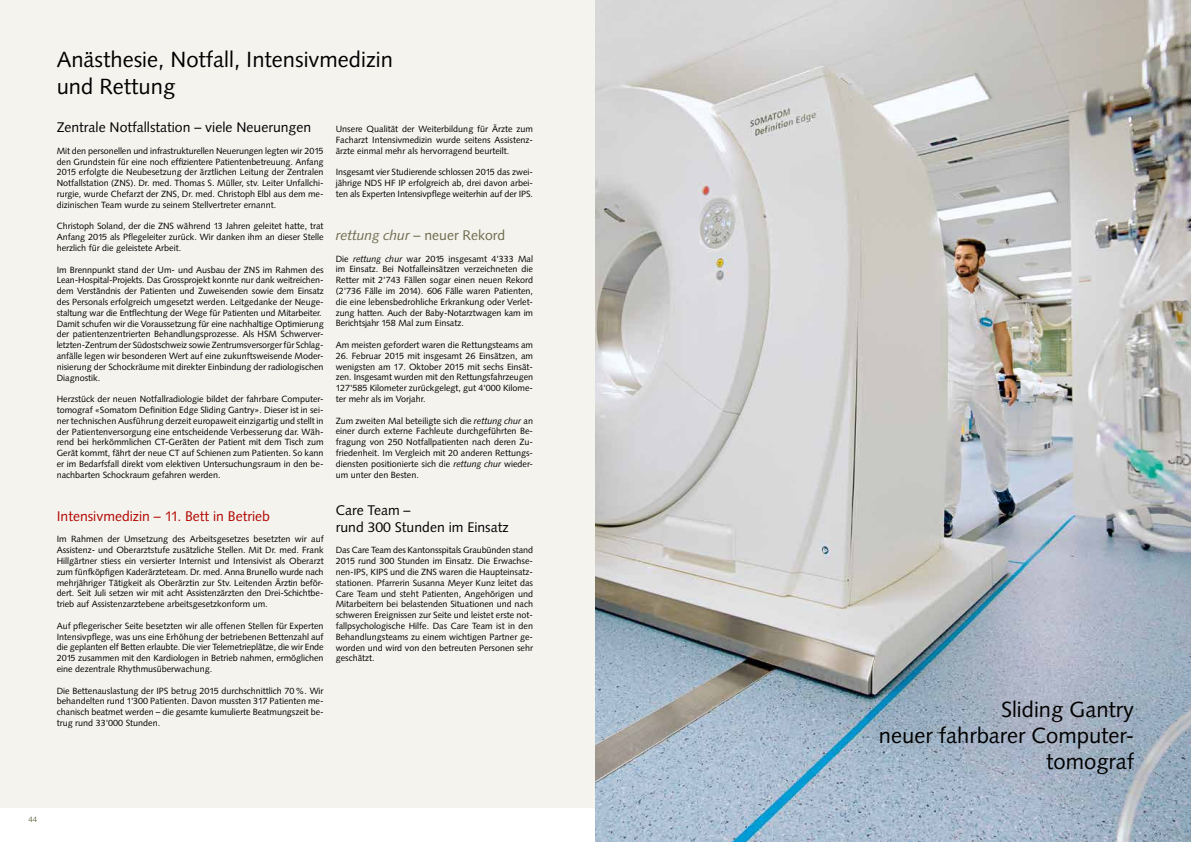
<style>
.page{position:relative;width:1191px;height:842px;background:#fff}
.page>*{position:absolute;margin:0;border:0;box-sizing:border-box;transform-origin:0 0}
.t1{font:22px/26.4px "Syntax";color:#000}
.t2{font:14px/16.8px "Syntax";color:#000}
.t3{font:14px "Syntax";color:#b30501}
.t4{font:14px "Syntax";color:#6d6b4d}
.t5{font:9px/10.8px "Syntax";color:#000;text-align:justify}
.t6{font:7.8px "Syntax";color:#6d6b4d}
.s1{font-style:italic}
</style>
<div class="page">
<div style="left:0;top:0;width:595px;height:808px;background:#f4f3ee"></div>
<img style="left:595px;top:0;width:596px;height:842px">
<h1 class="t1" style="left:57px;top:47px;width:338px">Anästhesie, Notfall, Intensivmedizin und Rettung</h1>
<h2 class="t2" style="left:57px;top:119px;width:256px">Zentrale Notfallstation – viele Neuerungen</h2>
<p class="t5" style="left:57px;top:145px;width:268px">Mit den personellen und infrastrukturellen Neuerungen legten wir 2015 den Grundstein für eine noch effizientere Patientenbetreuung. Anfang 2015 erfolgte die Neubesetzung der ärztlichen Leitung der Zentralen Notfallstation (ZNS). Dr. med. Thomas S. Müller, stv. Leiter Unfallchi&shy;rurgie, wurde Chefarzt der ZNS, Dr. med. Christoph Elbl aus dem me&shy;dizinischen Team wurde zu seinem Stellvertreter ernannt.</p>
<p class="t5" style="left:57px;top:221px;width:268px">Christoph Soland, der die ZNS während 13 Jahren geleitet hatte, trat Anfang 2015 als Pflegeleiter zurück. Wir danken ihm an dieser Stelle herzlich für die geleistete Arbeit.</p>
<p class="t5" style="left:57px;top:264px;width:268px;text-align:left">Im Brennpunkt stand der Um- und Ausbau der ZNS im Rahmen des Lean-Hospital-Projekts. Das Grossprojekt konnte nur dank weitreichen&shy;dem Verständnis der Patienten und Zuweisenden sowie dem Einsatz des Personals erfolgreich umgesetzt werden. Leitgedanke der Neuge&shy;staltung war die Entflechtung der Wege für Patienten und Mitarbeiter.<br>Damit schufen wir die Voraussetzung für eine nachhaltige Optimierung der patientenzentrierten Behandlungsprozesse. Als HSM Schwerver&shy;letzten-Zentrum der Südostschweiz sowie Zentrumsversorger für Schlag&shy;anfälle legen wir besonderen Wert auf eine zukunftsweisende Moder&shy;nisierung der Schockräume mit direkter Einbindung der radiologischen Diagnostik.</p>
<p class="t5" style="left:57px;top:394px;width:268px">Herzstück der neuen Notfallradiologie bildet der fahrbare Computer&shy;tomograf «Somatom Definition Edge Sliding Gantry». Dieser ist in sei&shy;ner technischen Ausführung derzeit europaweit einzigartig und stellt in der Patientenversorgung eine entscheidende Verbesserung dar. Wäh&shy;rend bei herkömmlichen CT-Geräten der Patient mit dem Tisch zum Gerät kommt, fährt der neue CT auf Schienen zum Patienten. So kann er im Bedarfsfall direkt vom elektiven Untersuchungsraum in den be&shy;nachbarten Schockraum gefahren werden.</p>
<h2 class="t3" style="left:57px;top:508px;width:215px">Intensivmedizin – 11. Bett in Betrieb</h2>
<p class="t5" style="left:57px;top:534px;width:268px">Im Rahmen der Umsetzung des Arbeitsgesetzes besetzten wir auf Assistenz- und Oberarztstufe zusätzliche Stellen. Mit Dr. med. Frank Hillgärtner stiess ein versierter Internist und Intensivist als Oberarzt zum fünfköpfigen Kaderärzteteam. Dr. med. Anna Brunello wurde nach mehrjähriger Tätigkeit als Oberärztin zur Stv. Leitenden Ärztin beför&shy;dert. Seit Juli setzen wir mit acht Assistenzärzten den Drei-Schichtbe&shy;trieb auf Assistenzarztebene arbeitsgesetzkonform um.</p>
<p class="t5" style="left:57px;top:620px;width:268px">Auf pflegerischer Seite besetzten wir alle offenen Stellen für Experten Intensivpflege, was uns eine Erhöhung der betriebenen Bettenzahl auf die geplanten elf Betten erlaubte. Die vier Telemetrieplätze, die wir Ende 2015 zusammen mit den Kardiologen in Betrieb nahmen, ermöglichen eine dezentrale Rhythmusüberwachung.</p>
<p class="t5" style="left:57px;top:685px;width:268px">Die Bettenauslastung der IPS betrug 2015 durchschnittlich 70 %. Wir behandelten rund 1'300 Patienten. Davon mussten 317 Patienten me&shy;chanisch beatmet werden – die gesamte kumulierte Beatmungszeit be&shy;trug rund 33'000 Stunden.</p>
<p class="t5" style="left:336px;top:124px;width:199px">Unsere Qualität der Weiterbildung für Ärzte zum Facharzt Intensivmedizin wurde seitens Assistenz&shy;ärzte einmal mehr als hervorragend beurteilt.</p>
<p class="t5" style="left:336px;top:167px;width:199px">Insgesamt vier Studierende schlossen 2015 das zwei&shy;jährige NDS HF IP erfolgreich ab, drei davon arbei&shy;ten als Experten Intensivpflege weiterhin auf der IPS.</p>
<h2 class="t4" style="left:336px;top:227px;width:171px"><span class="s1">rettung chur</span> – neuer Rekord</h2>
<p class="t5" style="left:336px;top:253px;width:199px">Die <span class="s1">rettung chur</span> war 2015 insgesamt 4'333 Mal im Einsatz. Bei Notfalleinsätzen verzeichneten die Retter mit 2'743 Fällen sogar einen neuen Rekord (2'736 Fälle im 2014). 606 Fälle waren Patienten, die eine lebensbedrohliche Erkrankung oder Verlet&shy;zung hatten. Auch der Baby-Notarztwagen kam im Berichtsjahr 158 Mal zum Einsatz.</p>
<p class="t5" style="left:336px;top:340px;width:199px">Am meisten gefordert waren die Rettungsteams am</p>
<p class="t5" style="left:336px;top:350px;width:199px">26. Februar 2015 mit insgesamt 26 Einsätzen, am wenigsten am 17. Oktober 2015 mit sechs Einsät&shy;zen. Insgesamt wurden mit den Rettungsfahrzeugen 127'585 Kilometer zurückgelegt, gut 4'000 Kilome&shy;ter mehr als im Vorjahr.</p>
<p class="t5" style="left:336px;top:415px;width:199px">Zum zweiten Mal beteiligte sich die <span class="s1">rettung chur</span> an einer durch externe Fachleute durchgeführten Be&shy;fragung von 250 Notfallpatienten nach deren Zu&shy;friedenheit. Im Vergleich mit 20 anderen Rettungs&shy;diensten positionierte sich die <span class="s1">rettung chur</span> wieder&shy;um unter den Besten.</p>
<h2 class="t2" style="left:336px;top:502px;width:174px">Care Team –<br>rund 300 Stunden im Einsatz</h2>
<p class="t5" style="left:336px;top:545px;width:199px">Das Care Team des Kantonsspitals Graubünden stand 2015 rund 300 Stunden im Einsatz. Die Erwachse&shy;nen-IPS, KIPS und die ZNS waren die Haupteinsatz&shy;stationen. Pfarrerin Susanna Meyer Kunz leitet das Care Team und steht Patienten, Angehörigen und Mitarbeitern bei belastenden Situationen und nach schweren Ereignissen zur Seite und leistet erste not&shy;fallpsychologische Hilfe. Das Care Team ist in den Behandlungsteams zu einem wichtigen Partner ge&shy;worden und wird von den betreuten Personen sehr geschätzt.</p>
<p class="t6" style="left:28px;top:815px;width:10px">44</p>
<h1 class="t1" style="left:879px;top:696px;width:257px;text-align:right">Sliding Gantry<br>neuer fahrbarer Computer&shy;tomograf</h1>
</div>
